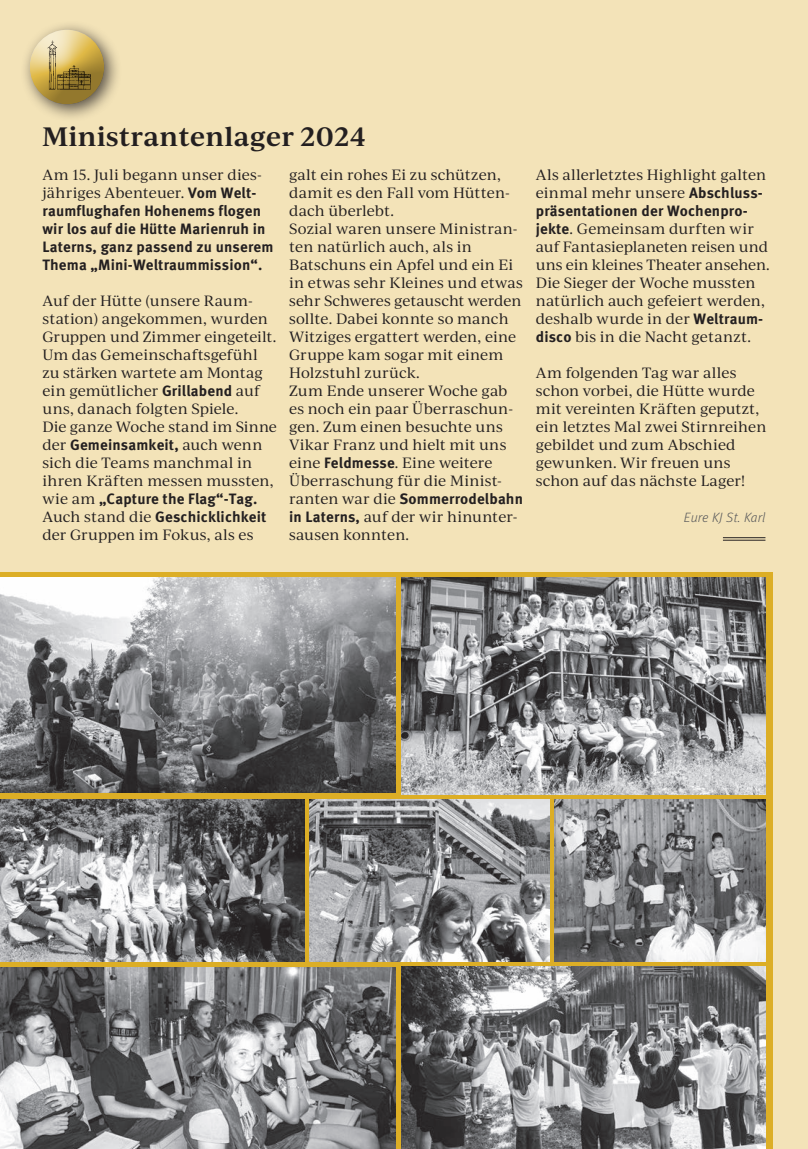
<style>
.page{position:relative;width:808px;height:1149px;background:#fff}
.page>*{position:absolute;margin:0;border:0;box-sizing:border-box;transform-origin:0 0}
.t1{font:600 25.5px "Ivy Journal";letter-spacing:.01em;color:#231f20}
.t2{font:700 15px/18px "Meta Pro";letter-spacing:.01em;color:#231f20}
.t3{font:14.25px/18px "Ivy Journal";letter-spacing:.005em;color:#231f20}
.t4{font:italic 300 13.5px "Meta Pro";letter-spacing:.005em;color:#57585a}
.s1{font-family:"Meta Pro";font-weight:700;font-size:15px}
.s2{font-family:"Ivy Journal";font-weight:400;font-size:14.25px}
</style>
<div class="page">
<div style="left:0;top:0;width:808px;height:1148px;background:#f3e3b8"></div>
<svg style="left:0;top:572px;width:772px;height:576px;background:#cea93b"></svg>
<div style="left:20px;top:20px;width:102px;height:102px;background:#231f20;opacity:.75"></div>
<div style="left:27px;top:30px;width:78px;height:50px;background:#fff;opacity:.85"></div>
<div style="left:27px;top:35px;width:78px;height:71px;background:#231f20;opacity:.4"></div>
<img style="left:46px;top:40px;width:45px;height:51px">
<img style="left:0;top:799px;width:304px;height:161px">
<img style="left:555px;top:798px;width:210px;height:162px">
<img style="left:401px;top:577px;width:364px;height:216px">
<img style="left:0;top:967px;width:395px;height:181px">
<img style="left:401px;top:965px;width:364px;height:183px">
<img style="left:0;top:577px;width:395px;height:215px">
<img style="left:310px;top:799px;width:240px;height:161px">
<hr style="left:723px;top:537px;width:42px;height:1px;background:#231f20">
<hr style="left:723px;top:539px;width:42px;height:1px;background:#231f20">
<p class="t1" style="left:43px;top:117px;width:325px">Ministrantenlager 2024</p>
<p class="t3" style="left:43px;top:165px;width:221px">Am 15. Juli begann unser dies&shy;jähriges Abenteuer. <span class="s1">Vom Welt-</span></p>
<p class="t2" style="left:43px;top:201px;width:232px">raumflughafen Hohenems flogen wir los auf die Hütte Marienruh in<br>Laterns, ganz passend zu unserem<br>Thema „Mini-Weltraummission“.</p>
<p class="t3" style="left:43px;top:291px;width:212px">Auf der Hütte (unsere Raum-</p>
<p class="t3" style="left:43px;top:309px;width:235px">station) angekommen, wurden<br>Gruppen und Zimmer eingeteilt.<br>Um das Gemeinschaftsgefühl</p>
<p class="t3" style="left:43px;top:363px;width:222px">zu stärken wartete am Montag</p>
<p class="t3" style="left:43px;top:381px;width:219px">ein gemütlicher <span class="s1">Grillabend</span> auf uns, danach folgten Spiele.</p>
<p class="t3" style="left:43px;top:417px;width:236px">Die ganze Woche stand im Sinne</p>
<p class="t2" style="left:43px;top:435px;width:221px"><span class="s2">der</span> Gemeinsamkeit, <span class="s2">auch wenn</span></p>
<p class="t3" style="left:43px;top:453px;width:211px">sich die Teams manchmal in</p>
<p class="t3" style="left:43px;top:471px;width:233px">ihren Kräften messen mussten,</p>
<p class="t2" style="left:43px;top:489px;width:216px"><span class="s2">wie am</span> „Capture the Flag“-Tag.</p>
<p class="t2" style="left:43px;top:507px;width:226px"><span class="s2">Auch stand die</span> Geschicklichkeit</p>
<p class="t3" style="left:43px;top:525px;width:212px">der Gruppen im Fokus, als es</p>
<p class="t3" style="left:289px;top:165px;width:213px">galt ein rohes Ei zu schützen,</p>
<p class="t3" style="left:289px;top:183px;width:222px">damit es den Fall vom Hütten&shy;dach überlebt.</p>
<p class="t3" style="left:289px;top:219px;width:235px">Sozial waren unsere Ministran&shy;ten natürlich auch, als in<br>Batschuns ein Apfel und ein Ei in etwas sehr Kleines und etwas sehr Schweres getauscht werden sollte. Dabei konnte so manch<br>Witziges ergattert werden, eine<br>Gruppe kam sogar mit einem</p>
<p class="t3" style="left:289px;top:363px;width:132px">Holzstuhl zurück.</p>
<p class="t3" style="left:289px;top:381px;width:225px">Zum Ende unserer Woche gab es noch ein paar Überraschun&shy;gen. Zum einen besuchte uns</p>
<p class="t3" style="left:289px;top:435px;width:219px">Vikar Franz und hielt mit uns eine <span class="s1">Feldmesse</span>. Eine weitere<br>Überraschung für die Minist-</p>
<p class="t2" style="left:289px;top:489px;width:235px"><span class="s2">ranten war die</span> Sommerrodelbahn</p>
<p class="t3" style="left:289px;top:507px;width:230px"><span class="s1">in Laterns,</span> auf der wir hinunter&shy;sausen konnten.</p>
<p class="t3" style="left:536px;top:165px;width:232px">Als allerletztes Highlight galten einmal mehr unsere <span class="s1">Abschluss-</span></p>
<p class="t2" style="left:536px;top:201px;width:213px">präsentationen der Wochenpro-</p>
<p class="t3" style="left:536px;top:219px;width:235px"><span class="s1">jekte</span>. Gemeinsam durften wir auf Fantasieplaneten reisen und uns ein kleines Theater ansehen.</p>
<p class="t3" style="left:536px;top:273px;width:231px">Die Sieger der Woche mussten natürlich auch gefeiert werden, deshalb wurde in der <span class="s1">Weltraum&shy;disco</span> bis in die Nacht getanzt.</p>
<p class="t3" style="left:536px;top:363px;width:232px">Am folgenden Tag war alles schon vorbei, die Hütte wurde mit vereinten Kräften geputzt, ein letztes Mal zwei Stirnreihen gebildet und zum Abschied gewunken. Wir freuen uns schon auf das nächste Lager!</p>
<p class="t4" style="left:684px;top:508px;width:83px">Eure KJ St. Karl</p>
</div>
